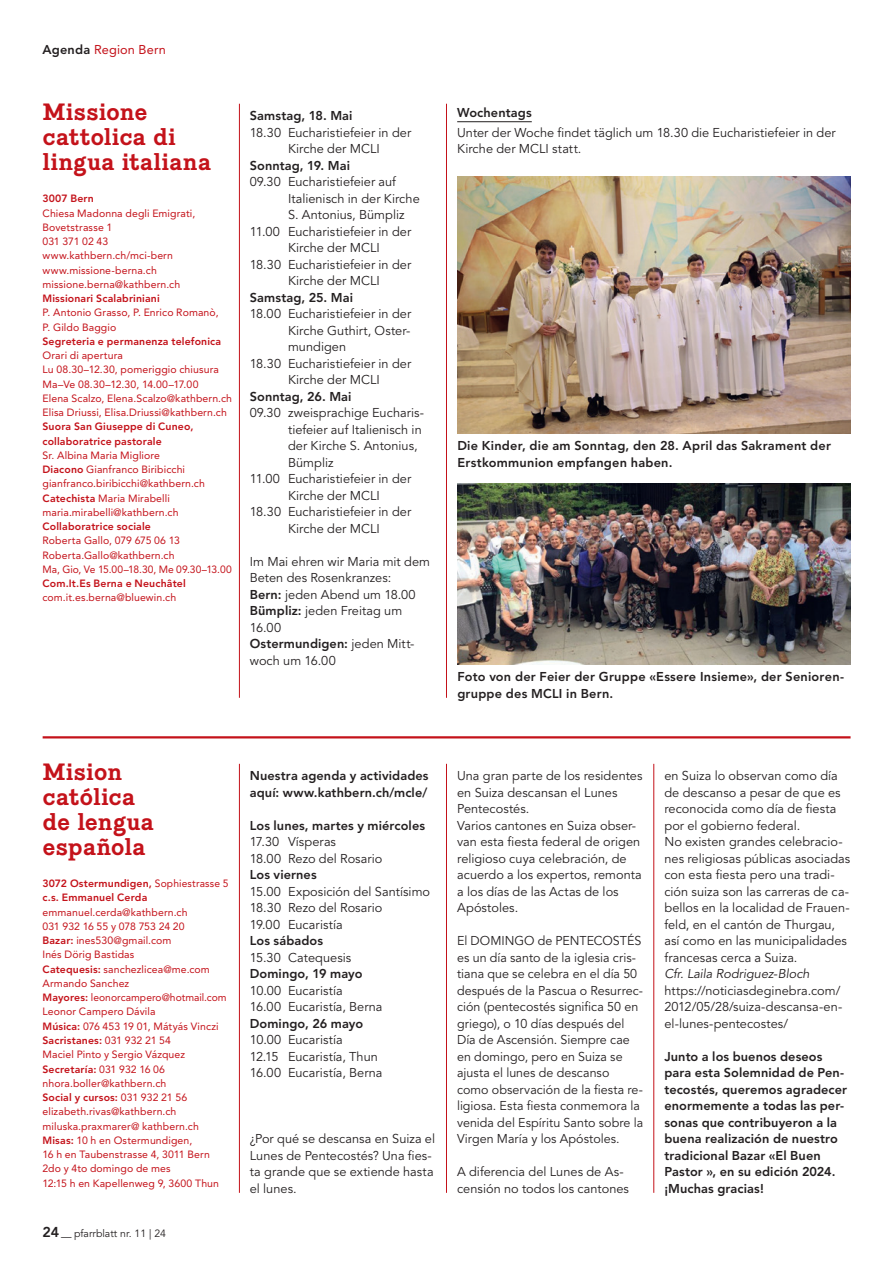
<style>
.page{position:relative;width:893px;height:1263px;background:#fff}
.page>*{position:absolute;margin:0;border:0;box-sizing:border-box;transform-origin:0 0}
.t1{font:700 22.5px/24.8px "Piek";color:#c4121a}
.t2{font:12.75px/16.5px "Avenir LT Std";letter-spacing:.005em;color:#231f20}
.t3{font:800 12.75px/16.5px "Avenir LT Std";letter-spacing:.01em;color:#231f20}
.t4{font:italic 12.75px "Avenir LT Std";color:#231f20}
.t5{font:12.75px "Avenir LT Std";letter-spacing:.015em;color:#c4121a}
.t6{font:10.5px/14.2px "Avenir LT Std";letter-spacing:.01em;color:#c4121a}
.t7{font:800 10.5px/14.2px "Avenir LT Std";letter-spacing:.015em;color:#c4121a}
.t8{font:10.5px "Avenir LT Std";color:#231f20}
.s1{font-weight:800;color:#231f20}
.s2{font-weight:800}
.s3{font-weight:400}
.s4{font-weight:800;font-size:14.25px}
</style>
<div class="page">
<hr style="left:446px;top:104px;width:1px;height:594px;background:#c4121a">
<hr style="left:446px;top:764px;width:1px;height:429px;background:#c4121a">
<hr style="left:239px;top:104px;width:1px;height:594px;background:#c4121a">
<hr style="left:239px;top:764px;width:1px;height:429px;background:#c4121a">
<hr style="left:653px;top:764px;width:1px;height:429px;background:#c4121a">
<hr style="left:43px;top:736px;width:808px;height:2px;background:#c4121a">
<hr style="left:457px;top:121px;width:75px;height:1px;background:#231f20">
<img style="left:457px;top:177px;width:393px;height:257px">
<img style="left:457px;top:483px;width:394px;height:182px">
<p class="t5" style="left:43px;top:42px;width:125px"><span class="s1">Agenda</span> Region Bern</p>
<h1 class="t1" style="left:43px;top:100px;width:170px">Missione cattolica di lingua italiana</h1>
<p class="t7" style="left:43px;top:192px;width:53px">3007 Bern</p>
<p class="t6" style="left:43px;top:206px;width:154px">Chiesa Madonna degli Emigrati,<br>Bovetstrasse 1<br>031 371 02 43 www.kathbern.ch/mci-bern www.missione-berna.ch missione.berna@kathbern.ch</p>
<p class="t7" style="left:43px;top:291px;width:119px">Missionari Scalabriniani</p>
<p class="t6" style="left:43px;top:306px;width:178px">P. Antonio Grasso, P. Enrico Romanò,<br>P. Gildo Baggio</p>
<p class="t7" style="left:43px;top:334px;width:180px">Segreteria e permanenza telefonica</p>
<p class="t6" style="left:43px;top:348px;width:191px">Orari di apertura<br>Lu 08.30–12.30, pomeriggio chiusura Ma–Ve 08.30–12.30, 14.00–17.00<br>Elena Scalzo, Elena.Scalzo@kathbern.ch Elisa Driussi, Elisa.Driussi@kathbern.ch</p>
<p class="t7" style="left:43px;top:420px;width:153px">Suora San Giuseppe di Cuneo, collaboratrice pastorale</p>
<p class="t6" style="left:43px;top:448px;width:164px">Sr. Albina Maria Migliore<br><span class="s2">Diacono</span> Gianfranco Biribicchi gianfranco.biribicchi@kathbern.ch<br><span class="s2">Catechista</span> Maria Mirabelli maria.mirabelli@kathbern.ch</p>
<p class="t7" style="left:43px;top:519px;width:110px">Collaboratrice sociale</p>
<p class="t6" style="left:43px;top:534px;width:191px">Roberta Gallo, 079 675 06 13<br>Roberta.Gallo@kathbern.ch<br>Ma, Gio, Ve 15.00–18.30, Me 09.30–13.00</p>
<p class="t7" style="left:43px;top:576px;width:145px">Com.It.Es Berna e Neuchâtel</p>
<p class="t6" style="left:43px;top:591px;width:135px">com.it.es.berna@bluewin.ch</p>
<p class="t3" style="left:250px;top:108px;width:104px">Samstag, 18. Mai</p>
<p class="t2" style="left:250px;top:124px;width:163px;text-align:center">18.30 Eucharistiefeier in der<br>Kirche der MCLI</p>
<p class="t3" style="left:250px;top:157px;width:102px">Sonntag, 19. Mai</p>
<p class="t2" style="left:250px;top:174px;width:148px">09.30 Eucharistiefeier auf</p>
<p class="t2" style="left:288px;top:190px;width:133px">Italienisch in der Kirche</p>
<p class="t2" style="left:288px;top:207px;width:118px">S. Antonius, Bümpliz</p>
<p class="t2" style="left:250px;top:223px;width:163px">11.00 Eucharistiefeier in der</p>
<p class="t2" style="left:288px;top:240px;width:93px">Kirche der MCLI</p>
<p class="t2" style="left:250px;top:256px;width:163px">18.30 Eucharistiefeier in der</p>
<p class="t2" style="left:288px;top:273px;width:93px">Kirche der MCLI</p>
<p class="t3" style="left:250px;top:289px;width:105px">Samstag, 25. Mai</p>
<p class="t2" style="left:250px;top:306px;width:163px">18.00 Eucharistiefeier in der</p>
<p class="t2" style="left:288px;top:322px;width:124px">Kirche Guthirt, Oster-</p>
<p class="t2" style="left:288px;top:339px;width:60px">mundigen</p>
<p class="t2" style="left:250px;top:355px;width:163px">18.30 Eucharistiefeier in der</p>
<p class="t2" style="left:288px;top:372px;width:93px">Kirche der MCLI</p>
<p class="t3" style="left:250px;top:388px;width:103px">Sonntag, 26. Mai</p>
<p class="t2" style="left:250px;top:405px;width:176px">09.30 zweisprachige Eucharis-</p>
<p class="t2" style="left:288px;top:421px;width:135px">tiefeier auf Italienisch in</p>
<p class="t2" style="left:288px;top:438px;width:131px">der Kirche S. Antonius,</p>
<p class="t2" style="left:288px;top:454px;width:47px">Bümpliz</p>
<p class="t2" style="left:250px;top:471px;width:163px">11.00 Eucharistiefeier in der</p>
<p class="t2" style="left:288px;top:487px;width:93px">Kirche der MCLI</p>
<p class="t2" style="left:250px;top:504px;width:163px">18.30 Eucharistiefeier in der</p>
<p class="t2" style="left:288px;top:520px;width:93px">Kirche der MCLI</p>
<p class="t2" style="left:250px;top:553px;width:182px">Im Mai ehren wir Maria mit dem<br>Beten des Rosenkranzes:<br><span class="s2">Bern:</span> jeden Abend um 18.00<br><span class="s2">Bümpliz:</span> jeden Freitag um<br>16.00<br><span class="s2">Ostermundigen:</span> jeden Mitt&shy;woch um 16.00</p>
<p class="t3" style="left:457px;top:105px;width:76px">Wochentags</p>
<p class="t2" style="left:457px;top:124px;width:380px">Unter der Woche findet täglich um 18.30 die Eucharistiefeier in der<br>Kirche der MCLI statt.</p>
<p class="t3" style="left:457px;top:438px;width:375px">Die Kinder, die am Sonntag, den 28. April das Sakrament der<br>Erstkommunion empfangen haben.</p>
<p class="t3" style="left:457px;top:669px;width:388px">Foto von der Feier der Gruppe «Essere Insieme», der Senioren&shy;gruppe des MCLI in Bern.</p>
<h1 class="t1" style="left:43px;top:760px;width:113px">Mision católica de lengua española</h1>
<p class="t7" style="left:43px;top:876px;width:188px">3072 Ostermundigen, <span class="s3">Sophiestrasse 5 </span>c.s. Emmanuel Cerda</p>
<p class="t6" style="left:43px;top:905px;width:186px">emmanuel.cerda@kathbern.ch<br>031 932 16 55 y 078 753 24 20<br><span class="s2">Bazar:</span> ines530@gmail.com<br>Inés Dörig Bastidas<br><span class="s2">Catequesis:</span> sanchezlicea@me.com<br>Armando Sanchez<br><span class="s2">Mayores:</span> leonorcampero@hotmail.com<br>Leonor Campero Dávila<br><span class="s2">Música:</span> 076 453 19 01, Mátyás Vinczi<br><span class="s2">Sacristanes:</span> 031 932 21 54<br>Maciel Pinto y Sergio Vázquez<br><span class="s2">Secretaría:</span> 031 932 16 06 nhora.boller@kathbern.ch<br><span class="s2">Social y cursos:</span> 031 932 21 56 elizabeth.rivas@kathbern.ch miluska.praxmarer@ kathbern.ch<br><span class="s2">Misas:</span> 10 h en Ostermundigen,<br>16 h en Taubenstrasse 4, 3011 Bern<br>2do y 4to domingo de mes<br>12:15 h en Kapellenweg 9, 3600 Thun</p>
<p class="t8" style="left:43px;top:1228px;width:125px"><span class="s4">24</span> — pfarrblatt nr. 11 | 24</p>
<p class="t3" style="left:250px;top:768px;width:180px">Nuestra agenda y actividades aquí: www.kathbern.ch/mcle/</p>
<p class="t3" style="left:250px;top:817px;width:177px">Los lunes, martes y miércoles</p>
<p class="t2" style="left:250px;top:834px;width:134px">17.30 Vísperas<br>18.00 Rezo del Rosario</p>
<p class="t3" style="left:250px;top:867px;width:68px">Los viernes</p>
<p class="t2" style="left:250px;top:883px;width:182px">15.00 Exposición del Santísimo<br>18.30 Rezo del Rosario<br>19.00 Eucaristía</p>
<p class="t3" style="left:250px;top:933px;width:75px">Los sábados</p>
<p class="t2" style="left:250px;top:949px;width:103px">15.30 Catequesis</p>
<p class="t3" style="left:250px;top:966px;width:114px">Domingo, 19 mayo</p>
<p class="t2" style="left:250px;top:982px;width:134px">10.00 Eucaristía<br>16.00 Eucaristía, Berna</p>
<p class="t3" style="left:250px;top:1015px;width:115px">Domingo, 26 mayo</p>
<p class="t2" style="left:250px;top:1032px;width:134px">10.00 Eucaristía<br>12.15 Eucaristía, Thun<br>16.00 Eucaristía, Berna</p>
<p class="t2" style="left:250px;top:1131px;width:187px">¿Por qué se descansa en Suiza el<br>Lunes de Pentecostés? Una fies&shy;ta grande que se extiende hasta el lunes.</p>
<p class="t2" style="left:457px;top:768px;width:187px">Una gran parte de los residentes en Suiza descansan el Lunes<br>Pentecostés.<br>Varios cantones en Suiza obser&shy;van esta fiesta federal de origen religioso cuya celebración, de acuerdo a los expertos, remonta a los días de las Actas de los<br>Apóstoles.</p>
<p class="t2" style="left:457px;top:933px;width:188px">El DOMINGO de PENTECOSTÉS es un día santo de la iglesia cris&shy;tiana que se celebra en el día 50 después de la Pascua o Resurrec&shy;ción (pentecostés significa 50 en griego), o 10 días después del<br>Día de Ascensión. Siempre cae en domingo, pero en Suiza se ajusta el lunes de descanso como observación de la fiesta re&shy;ligiosa. Esta fiesta conmemora la venida del Espíritu Santo sobre la<br>Virgen María y los Apóstoles.</p>
<p class="t2" style="left:457px;top:1164px;width:173px">A diferencia del Lunes de As&shy;censión no todos los cantones</p>
<p class="t2" style="left:664px;top:768px;width:187px">en Suiza lo observan como día de descanso a pesar de que es reconocida como día de fiesta por el gobierno federal.<br>No existen grandes celebracio&shy;nes religiosas públicas asociadas con esta fiesta pero una tradi&shy;ción suiza son las carreras de ca&shy;bellos en la localidad de Frauen&shy;feld, en el cantón de Thurgau, así como en las municipalidades francesas cerca a Suiza.</p>
<p class="t4" style="left:664px;top:966px;width:147px">Cfr. Laila Rodriguez-Bloch</p>
<p class="t2" style="left:664px;top:982px;width:178px;text-align:justify">https://noticiasdeginebra.com/ 2012/05/28/suiza-descansa-en&shy;el-lunes-pentecostes/</p>
<p class="t3" style="left:664px;top:1048px;width:184px">Junto a los buenos deseos para esta Solemnidad de Pen&shy;tecostés, queremos agradecer enormemente a todas las per&shy;sonas que contribuyeron a la buena realización de nuestro tradicional Bazar «El Buen<br>Pastor », en su edición 2024. ¡Muchas gracias!</p>
</div>
